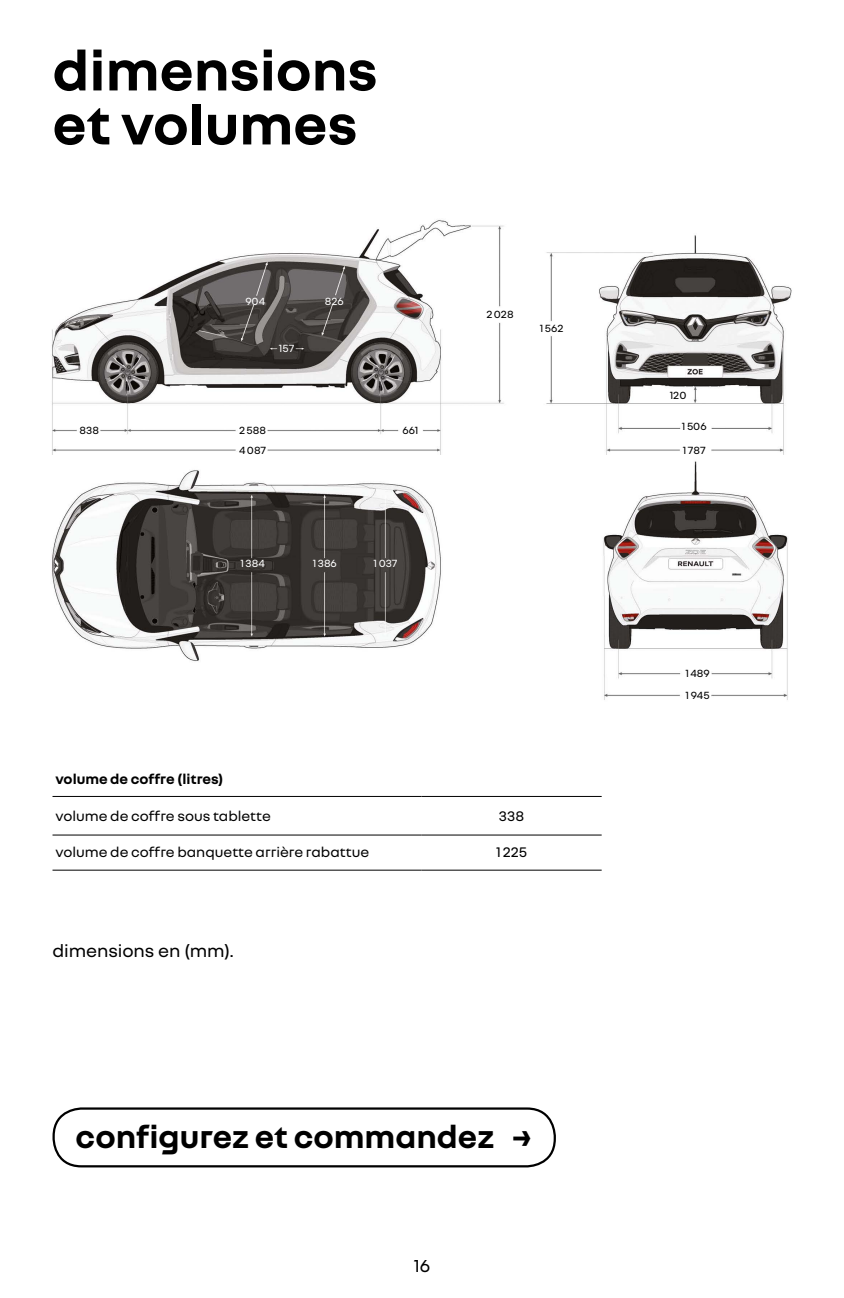
<style>
.page{position:relative;width:844px;height:1298px;background:#fff}
.page>*{position:absolute;margin:0;border:0;box-sizing:border-box;transform-origin:0 0}
.t1{font:700 59.25px/54px "Nouvel R";color:#000}
.t2{font:700 33.75px "Nouvel R";color:#000}
.t3{font:18.75px "Nouvel R";letter-spacing:-.005em;color:#000}
.t4{font:15px "Nouvel R";color:#000}
.t5{font:700 15px "Nouvel R";color:#000}
.t6{font:11.25px/22px "Nouvel R";color:#000}
.t7{font:11.25px "Nouvel R";color:#fff}
</style>
<div class="page">
<img style="left:51px;top:220px;width:741px;height:480px">
<div style="left:52px;top:1107px;width:504px;height:60px;border:2px solid #000;border-radius:28px"></div>
<hr style="left:52px;top:835px;width:370px;height:1px;background:#000">
<hr style="left:422px;top:835px;width:180px;height:1px;background:#000">
<hr style="left:52px;top:796px;width:370px;height:1px;background:#000">
<hr style="left:52px;top:870px;width:370px;height:1px;background:#000">
<hr style="left:422px;top:796px;width:180px;height:1px;background:#000">
<hr style="left:422px;top:870px;width:180px;height:1px;background:#000">
<h1 class="t1" style="left:52px;top:40px;width:327px">dimensions et volumes</h1>
<p class="t7" style="left:245px;top:294px;width:21px">904</p>
<p class="t7" style="left:325px;top:294px;width:20px">826</p>
<p class="t7" style="left:279px;top:341px;width:17px">157</p>
<p class="t6" style="left:80px;top:418px;width:21px">838</p>
<p class="t6" style="left:239px;top:418px;width:29px">2588</p>
<p class="t6" style="left:402px;top:418px;width:17px">661</p>
<p class="t6" style="left:239px;top:438px;width:29px">4087</p>
<p class="t7" style="left:240px;top:556px;width:26px">1384</p>
<p class="t7" style="left:313px;top:556px;width:26px">1386</p>
<p class="t7" style="left:374px;top:556px;width:25px">1037</p>
<p class="t6" style="left:486px;top:303px;width:29px">2028</p>
<p class="t6" style="left:540px;top:317px;width:25px">1562</p>
<p class="t5" style="left:56px;top:769px;width:169px">volume de coffre (litres)</p>
<p class="t4" style="left:56px;top:806px;width:217px">volume de coffre sous tablette</p>
<p class="t4" style="left:499px;top:806px;width:27px">338</p>
<p class="t4" style="left:56px;top:842px;width:315px">volume de coffre banquette arrière rabattue</p>
<p class="t4" style="left:496px;top:842px;width:33px">1225</p>
<p class="t3" style="left:52px;top:939px;width:183px">dimensions en (mm).</p>
<h2 class="t2" style="left:76px;top:1115px;width:458px">configurez et commandez →</h2>
<p class="t3" style="left:414px;top:1254px;width:18px">16</p>
<p class="t6" style="left:669px;top:383px;width:18px">120</p>
<p class="t6" style="left:682px;top:415px;width:26px">1506</p>
<p class="t6" style="left:683px;top:438px;width:24px">1 787</p>
<p class="t6" style="left:685px;top:661px;width:26px">1489<br>1945</p>
</div>
